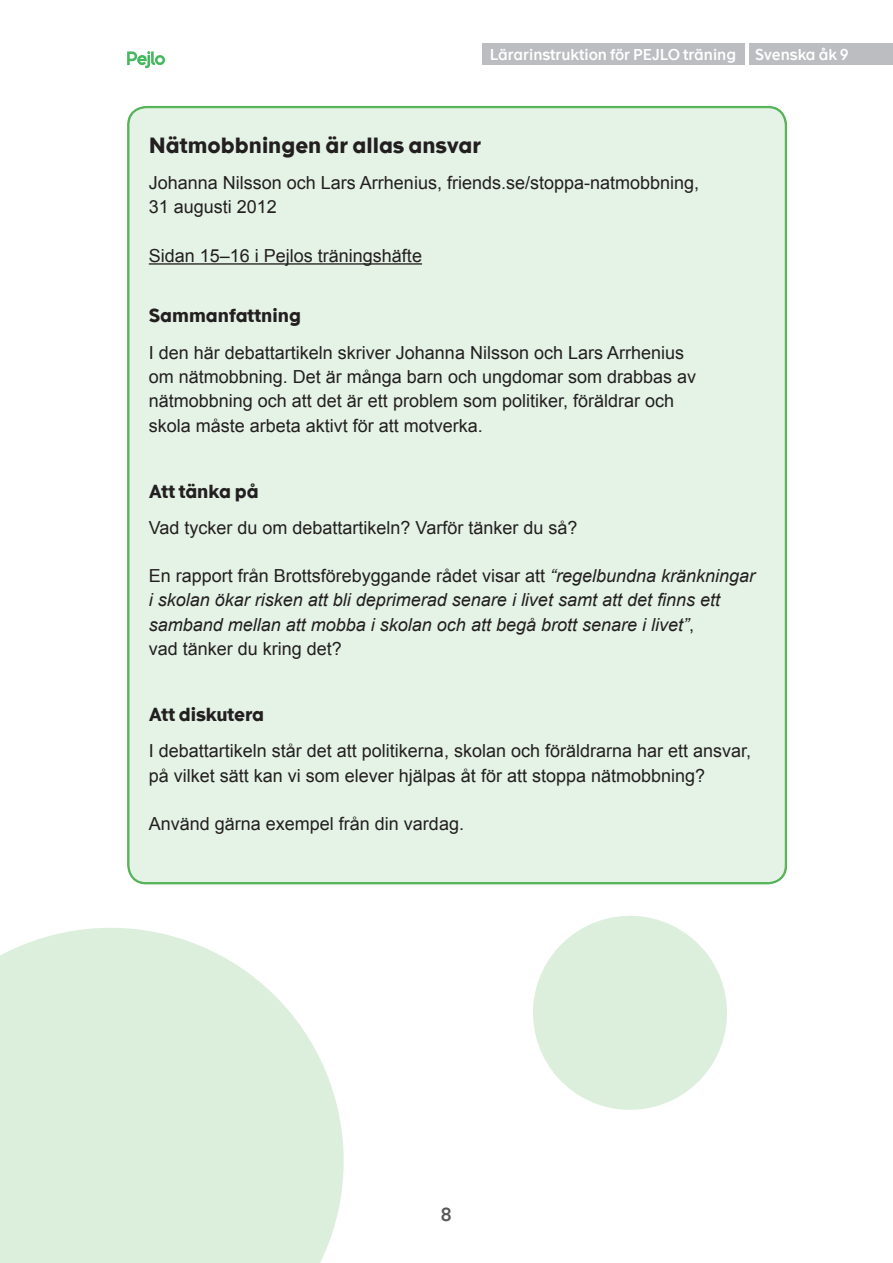
<style>
.page{position:relative;width:893px;height:1263px;background:#fff}
.page>*{position:absolute;margin:0;border:0;box-sizing:border-box;transform-origin:0 0}
.Kategorier-Petra{font:700 21px "The Message";color:#231f20}
.t1{font:18px/24.3px "Arial";color:#231f20}
.t2{font:italic 18px/24.3px "Arial";color:#231f20}
.Kategorier-Petra-2{font:700 18px "The Message";color:#231f20}
.t3{font:600 18px "The Message";color:#57585a}
.t4{font:600 15px "The Message";color:#fff}
.s1{font-style:normal}
</style>
<div class="page">
<svg style="left:127px;top:51px;width:38px;height:17px"></svg>
<div style="left:483px;top:44px;width:262px;height:21px;background:#bcbdc0"></div>
<div style="left:749px;top:44px;width:144px;height:21px;background:#bcbdc0"></div>
<div style="left:128px;top:107px;width:658px;height:776px;background:#e4f3e5;border-radius:18px"></div>
<hr style="left:149px;top:263px;width:273px;height:2px;background:#231f20">
<svg style="left:0;top:928px;width:344px;height:335px;fill:#dcefdc"></svg>
<svg style="left:533px;top:916px;width:194px;height:194px"></svg>
<p class="t4" style="left:490px;top:45px;width:248px">Lärarinstruktion för PEJLO träning</p>
<p class="t4" style="left:755px;top:45px;width:95px">Svenska åk 9</p>
<p class="Kategorier-Petra" style="left:149px;top:132px;width:334px">Nätmobbningen är allas ansvar</p>
<p class="t1" style="left:149px;top:171px;width:552px">Johanna Nilsson och Lars Arrhenius, friends.se/stoppa-natmobbning,<br>31 augusti 2012</p>
<p class="t1" style="left:149px;top:244px;width:275px">Sidan 15–16 i Pejlos träningshäfte</p>
<p class="Kategorier-Petra-2" style="left:149px;top:304px;width:154px">Sammanfattning</p>
<p class="t1" style="left:149px;top:340px;width:549px">I den här debattartikeln skriver Johanna Nilsson och Lars Arrhenius om nätmobbning. Det är många barn och ungdomar som drabbas av nätmobbning och att det är ett problem som politiker, föräldrar och skola måste arbeta aktivt för att motverka.</p>
<p class="Kategorier-Petra-2" style="left:149px;top:479px;width:111px">Att tänka på</p>
<p class="t1" style="left:149px;top:515px;width:430px">Vad tycker du om debattartikeln? Varför tänker du så?</p>
<p class="t2" style="left:149px;top:564px;width:608px"><span class="s1">En rapport från Brottsförebyggande rådet visar att</span> “regelbundna kränkningar i skolan ökar risken att bli deprimerad senare i livet samt att det finns ett samband mellan att mobba i skolan och att begå brott senare i livet”<span class="s1">,<br>vad tänker du kring det?</span></p>
<p class="Kategorier-Petra-2" style="left:149px;top:703px;width:117px">Att diskutera</p>
<p class="t1" style="left:149px;top:739px;width:604px">I debattartikeln står det att politikerna, skolan och föräldrarna har ett ansvar, på vilket sätt kan vi som elever hjälpas åt för att stoppa nätmobbning?</p>
<p class="t1" style="left:149px;top:812px;width:317px">Använd gärna exempel från din vardag.</p>
<p class="t3" style="left:441px;top:1202px;width:12px">8</p>
</div>
